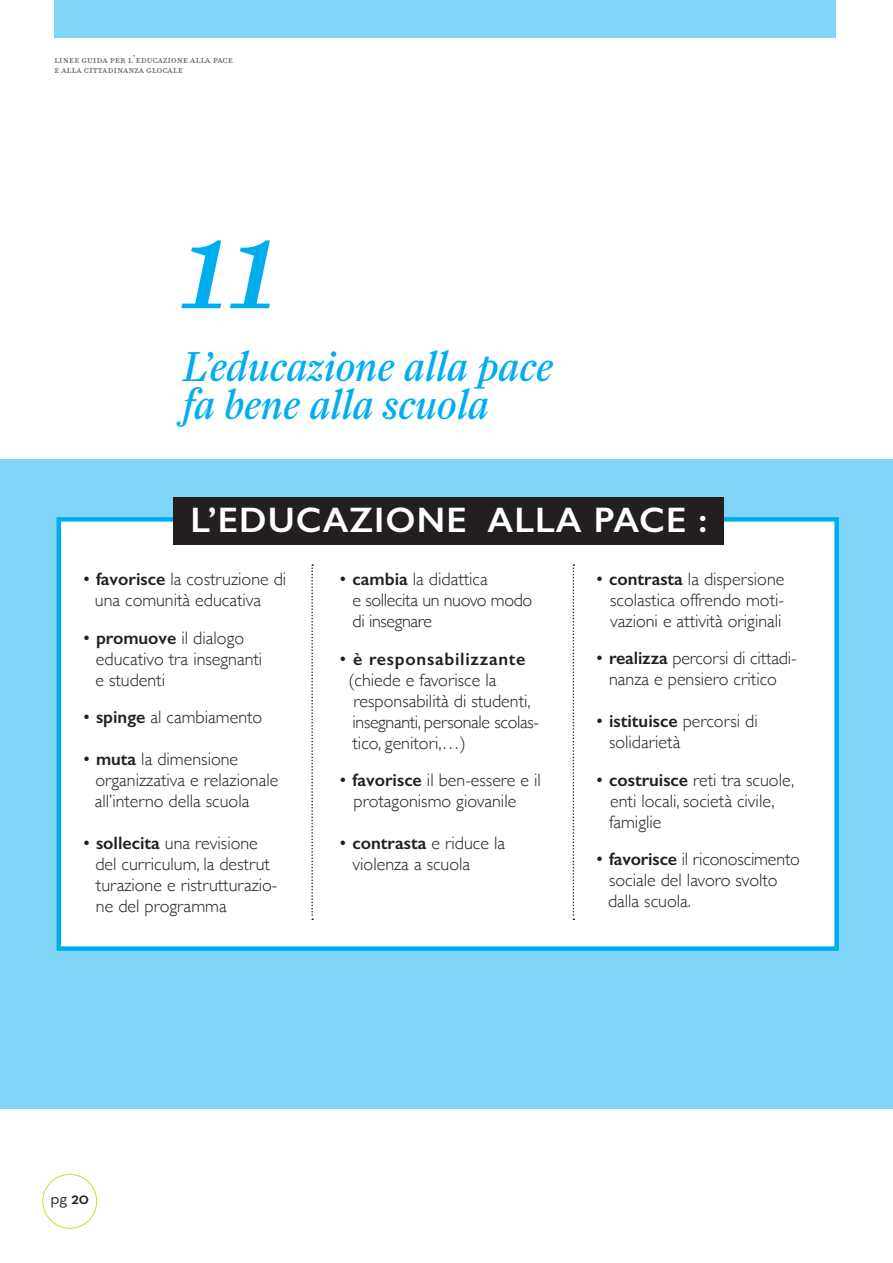
<style>
.page{position:relative;width:893px;height:1263px;background:#fff}
.page>*{position:absolute;margin:0;border:0;box-sizing:border-box;transform-origin:0 0}
.t1{font:124.8px "Farnham Display Regular Ital OSF";color:#00aeef}
.t2{font:42px "Farnham Display Regular Ital OSF";color:#00aeef}
.t3{font:600 35.55px "Gill Sans";letter-spacing:.03em;color:#fff}
.t4{font:300 18px "Gill Sans";color:#231f20}
.t5{font:300 18px "Gill Sans";letter-spacing:-.02em;color:#231f20}
.t6{font:600 18px "Gill Sans";letter-spacing:.04em;color:#231f20}
.t7{font:16.5px "Neutra Text";color:#231f20}
.t8{font:12px/10.5px "Filosofia Fractions";color:#57585a}
.s1{font-weight:600}
.s2{font-weight:300}
</style>
<div class="page">
<div style="left:42px;top:1174px;width:55px;height:54px;border:1px solid #cddc28;border-radius:50%"></div>
<div style="left:0;top:459px;width:893px;height:649px;background:#80d6f7"></div>
<div style="left:56px;top:515px;width:783px;height:436px;background:#fff"></div>
<svg style="left:311px;top:564px;width:2px;height:356px"></svg>
<svg style="left:573px;top:564px;width:1px;height:356px"></svg>
<div style="left:54px;top:0;width:782px;height:38px;background:#80d6f7"></div>
<div style="left:173px;top:497px;width:550px;height:48px;background:#231f20"></div>
<p class="t8" style="left:54px;top:54px;width:180px">linee guida per l’educazione alla pace e alla cittadinanza glocale</p>
<p class="t1" style="left:183px;top:192px;width:99px">11</p>
<p class="t2" style="left:183px;top:342px;width:372px">L’educazione alla pace</p>
<p class="t2" style="left:183px;top:379px;width:308px">fa bene alla scuola</p>
<p class="t3" style="left:190px;top:499px;width:518px">L’EDUCAZIONE ALLA PACE :</p>
<p class="t4" style="left:82px;top:565px;width:206px">• <span class="s1">favorisce</span> la costruzione di</p>
<p class="t4" style="left:95px;top:586px;width:168px">una comunità educativa</p>
<p class="t4" style="left:82px;top:624px;width:164px">• <span class="s1">promuove</span> il dialogo</p>
<p class="t4" style="left:96px;top:645px;width:168px">educativo tra insegnanti</p>
<p class="t4" style="left:95px;top:666px;width:71px">e studenti</p>
<p class="t4" style="left:82px;top:703px;width:182px">• <span class="s1">spinge</span> al cambiamento</p>
<p class="t4" style="left:82px;top:745px;width:158px">• <span class="s1">muta</span> la dimensione</p>
<p class="t4" style="left:95px;top:766px;width:185px">organizzativa e relazionale</p>
<p class="t4" style="left:95px;top:787px;width:156px">all’interno della scuola</p>
<p class="t4" style="left:82px;top:829px;width:177px">• <span class="s1">sollecita</span> una revisione</p>
<p class="t4" style="left:95px;top:850px;width:176px">del curriculum, la destrut</p>
<p class="t4" style="left:96px;top:871px;width:183px">turazione e ristrutturazio-</p>
<p class="t4" style="left:96px;top:892px;width:132px">ne del programma</p>
<p class="t4" style="left:339px;top:565px;width:151px">• <span class="s1">cambia</span> la didattica</p>
<p class="t5" style="left:352px;top:586px;width:181px">e sollecita un nuovo modo</p>
<p class="t5" style="left:352px;top:607px;width:81px">di insegnare</p>
<p class="t6" style="left:339px;top:648px;width:188px"><span class="s2">•</span> è responsabilizzante</p>
<p class="t4" style="left:349px;top:666px;width:149px">(chiede e favorisce la</p>
<p class="t4" style="left:354px;top:687px;width:179px">responsabilità di studenti,</p>
<p class="t5" style="left:352px;top:708px;width:188px">insegnanti, personale scolas-</p>
<p class="t4" style="left:352px;top:729px;width:115px">tico, genitori,…)</p>
<p class="t4" style="left:339px;top:766px;width:204px">• <span class="s1">favorisce</span> il ben-essere e il</p>
<p class="t4" style="left:354px;top:787px;width:164px">protagonismo giovanile</p>
<p class="t4" style="left:339px;top:829px;width:168px">• <span class="s1">contrasta</span> e riduce la</p>
<p class="t4" style="left:352px;top:850px;width:119px">violenza a scuola</p>
<p class="t4" style="left:595px;top:564px;width:191px">• <span class="s1">contrasta</span> la dispersione</p>
<p class="t4" style="left:610px;top:585px;width:175px">scolastica offrendo moti-</p>
<p class="t4" style="left:610px;top:606px;width:173px">vazioni e attività originali</p>
<p class="t4" style="left:595px;top:644px;width:203px">• <span class="s1">realizza</span> percorsi di cittadi-</p>
<p class="t4" style="left:609px;top:665px;width:169px">nanza e pensiero critico</p>
<p class="t4" style="left:595px;top:707px;width:164px">• <span class="s1">istituisce</span> percorsi di</p>
<p class="t4" style="left:609px;top:728px;width:73px">solidarietà</p>
<p class="t4" style="left:595px;top:765px;width:201px">• <span class="s1">costruisce</span> reti tra scuole,</p>
<p class="t4" style="left:610px;top:786px;width:166px">enti locali, società civile,</p>
<p class="t4" style="left:609px;top:807px;width:54px">famiglie</p>
<p class="t4" style="left:595px;top:845px;width:206px">• <span class="s1">favorisce</span> il riconoscimento</p>
<p class="t4" style="left:609px;top:866px;width:170px">sociale del lavoro svolto</p>
<p class="t4" style="left:608px;top:887px;width:85px">dalla scuola.</p>
<p class="t7" style="left:50px;top:1189px;width:40px">pg <span class="s1">20</span></p>
</div>
